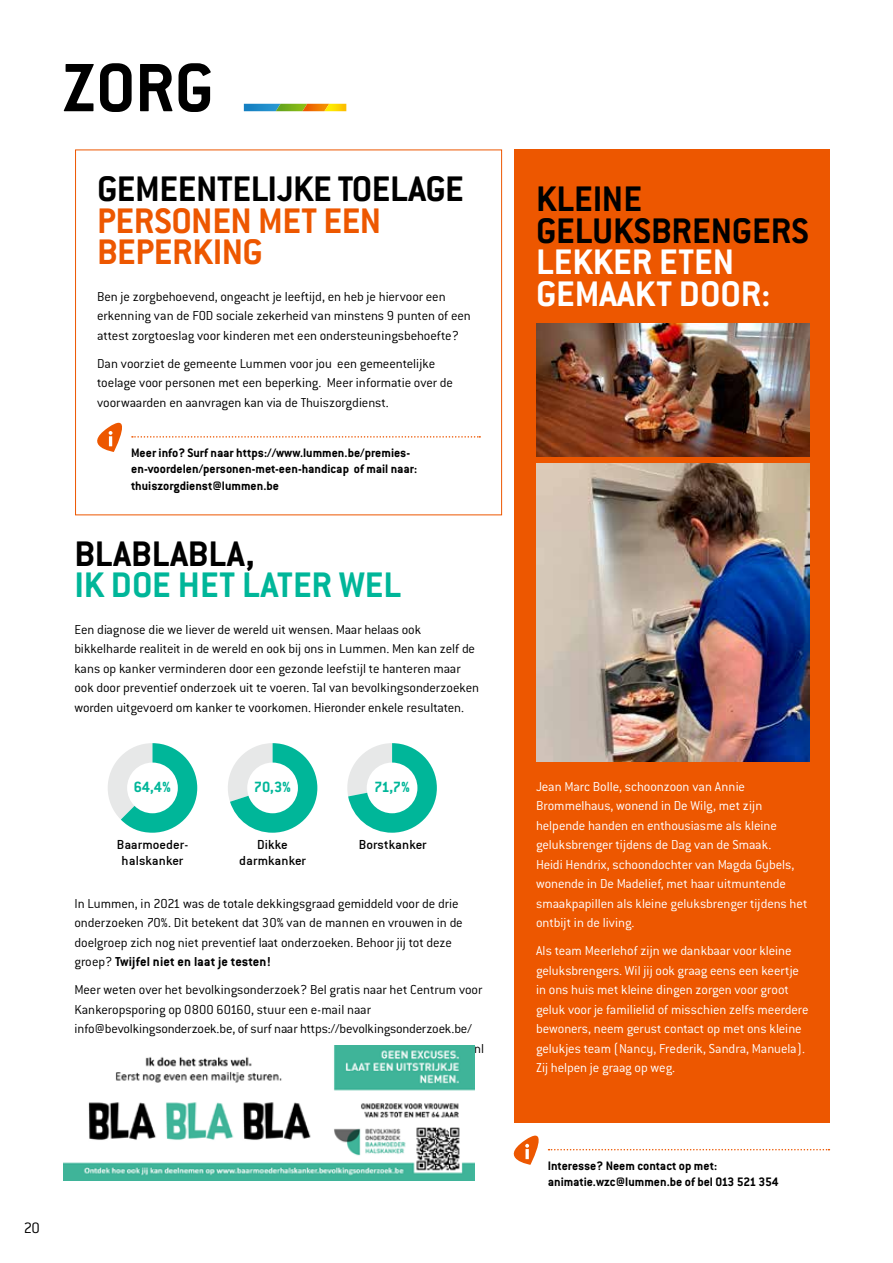
<style>
.page{position:relative;width:893px;height:1263px;background:#fff}
.page>*{position:absolute;margin:0;border:0;box-sizing:border-box;transform-origin:0 0}
.t1{font:700 75px "Conduit ITC";color:#000}
.t2{font:700 39px/31.5px "Conduit ITC";letter-spacing:-.01em;color:#000}
.t3{font:700 39px/31.5px "Conduit ITC";letter-spacing:-.01em;color:#ed5700}
.t4{font:700 39px/31.5px "Conduit ITC";color:#fff}
.t5{font:700 39px "Conduit ITC";color:#00b699}
.t6{font:300 16.5px "Conduit ITC";color:#000}
.t7{font:700 16.35px "Conduit ITC";color:#00b699}
.t8{font:14.4px/15.6px "Conduit ITC";letter-spacing:.01em;color:#000;text-align:center}
.t9{font:300 14.25px/19.5px "Conduit ITC";letter-spacing:-.005em;color:#000}
.t10{font:300 14.25px/19.5px "Conduit ITC";letter-spacing:-.005em;color:#fff}
.t11{font:700 13.5px/16.5px "Conduit ITC";color:#000}
.s1{font-weight:700}
</style>
<div class="page">
<svg style="left:244px;top:104px;width:102px;height:7px"></svg>
<div style="left:514px;top:150px;width:315px;height:973px;background:#ed5700"></div>
<img style="left:536px;top:463px;width:273px;height:298px">
<img style="left:536px;top:324px;width:273px;height:132px">
<div style="left:75px;top:150px;width:427px;height:365px;border:1px solid #ed5700"></div>
<svg style="left:97px;top:423px;width:383px;height:29px"></svg>
<svg style="left:228px;top:743px;width:89px;height:90px"></svg>
<svg style="left:347px;top:743px;width:90px;height:90px"></svg>
<svg style="left:108px;top:743px;width:89px;height:90px"></svg>
<img style="left:64px;top:1046px;width:410px;height:135px">
<svg style="left:513px;top:1135px;width:316px;height:30px"></svg>
<svg style="left:525px;top:1149px;width:4px;height:10px"></svg>
<h1 class="t1" style="left:63px;top:44px;width:153px">ZORG</h1>
<h2 class="t2" style="left:97px;top:173px;width:368px">GEMEENTELIJKE TOELAGE</h2>
<h2 class="t3" style="left:97px;top:204px;width:286px">PERSONEN MET EEN<br>BEPERKING</h2>
<p class="t9" style="left:97px;top:287px;width:375px">Ben je zorgbehoevend, ongeacht je leeftijd, en heb je hiervoor een erkenning van de FOD sociale zekerheid van minstens 9 punten of een attest zorgtoeslag voor kinderen met een ondersteuningsbehoefte?</p>
<p class="t9" style="left:97px;top:354px;width:357px">Dan voorziet de gemeente Lummen voor jou een gemeentelijke toelage voor personen met een beperking. Meer informatie over de voorwaarden en aanvragen kan via de Thuiszorgdienst.</p>
<p class="t11" style="left:131px;top:444px;width:288px">Meer info? Surf naar https://www.lummen.be/premies&shy;en-voordelen/personen-met-een-handicap of mail naar: thuiszorgdienst@lummen.be</p>
<h2 class="t2" style="left:74px;top:537px;width:182px">BLABLABLA,</h2>
<h2 class="t5" style="left:74px;top:562px;width:328px">IK DOE HET LATER WEL</h2>
<p class="t9" style="left:74px;top:619px;width:406px">Een diagnose die we liever de wereld uit wensen. Maar helaas ook bikkelharde realiteit in de wereld en ook bij ons in Lummen. Men kan zelf de kans op kanker verminderen door een gezonde leefstijl te hanteren maar ook door preventief onderzoek uit te voeren. Tal van bevolkingsonderzoeken worden uitgevoerd om kanker te voorkomen. Hieronder enkele resultaten.</p>
<p class="t7" style="left:134px;top:778px;width:39px">64,4%</p>
<p class="t7" style="left:254px;top:778px;width:39px">70,3%</p>
<p class="t7" style="left:374px;top:778px;width:37px">71,7%</p>
<p class="t8" style="left:117px;top:837px;width:73px">Baarmoeder&shy;halskanker</p>
<p class="t8" style="left:239px;top:837px;width:68px">Dikke darmkanker</p>
<p class="t8" style="left:359px;top:837px;width:69px">Borstkanker</p>
<p class="t9" style="left:74px;top:893px;width:390px">In Lummen, in 2021 was de totale dekkingsgraad gemiddeld voor de drie onderzoeken 70%. Dit betekent dat 30% van de mannen en vrouwen in de doelgroep zich nog niet preventief laat onderzoeken. Behoor jij tot deze groep? <span class="s1">Twijfel niet en laat je testen!</span></p>
<p class="t9" style="left:74px;top:980px;width:409px">Meer weten over het bevolkingsonderzoek? Bel gratis naar het Centrum voor</p>
<p class="t9" style="left:74px;top:999px;width:298px">Kankeropsporing op 0800 60160, stuur een e-mail naar</p>
<p class="t9" style="left:74px;top:1019px;width:399px">info@bevolkingsonderzoek.be, of surf naar https://bevolkingsonderzoek.be/</p>
<p class="t9" style="left:474px;top:1038px;width:11px">nl</p>
<p class="t6" style="left:24px;top:1219px;width:18px">20</p>
<h2 class="t2" style="left:536px;top:183px;width:274px">KLEINE<br>GELUKSBRENGERS</h2>
<h2 class="t4" style="left:536px;top:246px;width:236px">LEKKER ETEN<br>GEMAAKT DOOR:</h2>
<p class="t10" style="left:536px;top:777px;width:273px">Jean Marc Bolle, schoonzoon van Annie Brommelhaus, wonend in De Wilg, met zijn helpende handen en enthousiasme als kleine geluksbrenger tijdens de Dag van de Smaak.<br>Heidi Hendrix, schoondochter van Magda Gybels, wonende in De Madelief, met haar uitmuntende smaakpapillen als kleine geluksbrenger tijdens het ontbijt in de living.</p>
<p class="t10" style="left:536px;top:941px;width:274px">Als team Meerlehof zijn we dankbaar voor kleine geluksbrengers. Wil jij ook graag eens een keertje in ons huis met kleine dingen zorgen voor groot geluk voor je familielid of misschien zelfs meerdere bewoners, neem gerust contact op met ons kleine gelukjes team (Nancy, Frederik, Sandra, Manuela).<br>Zij helpen je graag op weg.</p>
<p class="t11" style="left:548px;top:1157px;width:232px">Interesse? Neem contact op met: animatie.wzc@lummen.be of bel 013 521 354</p>
</div>
